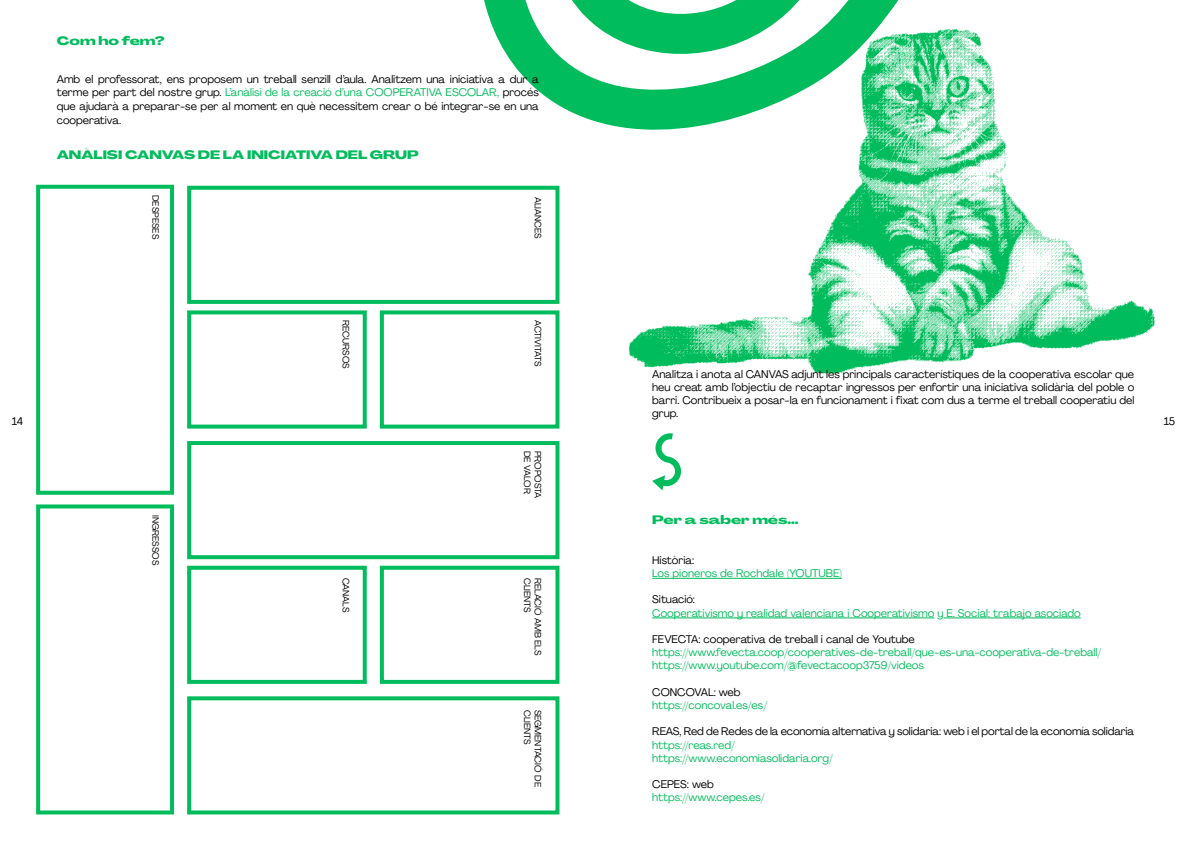
<style>
.page{position:relative;width:1191px;height:842px;background:#fff}
.page>*{position:absolute;margin:0;border:0;box-sizing:border-box;transform-origin:0 0}
.t1{font:800 12px "Agrandir Grand";color:#00bc5c}
.t2{font:11px/13.2px "Agrandir";color:#000;text-align:justify}
.t3{font:11px/13.2px "Agrandir";color:#00bc5c}
.t4{font:9px "Agrandir";color:#000}
.t5{font:9px "Agrandir";letter-spacing:-.02em;color:#000}
.s1{color:#00bc5c}
</style>
<div class="page">
<svg style="left:402px;top:0;width:497px;height:194px"></svg>
<div style="left:187px;top:186px;width:372px;height:118px;border:4px solid #00bc5c"></div>
<div style="left:36px;top:185px;width:138px;height:310px;border:4px solid #00bc5c"></div>
<div style="left:36px;top:504px;width:138px;height:310px;border:4px solid #00bc5c"></div>
<div style="left:187px;top:441px;width:372px;height:118px;border:4px solid #00bc5c"></div>
<div style="left:187px;top:696px;width:372px;height:118px;border:4px solid #00bc5c"></div>
<div style="left:380px;top:310px;width:179px;height:119px;border:4px solid #00bc5c"></div>
<div style="left:380px;top:566px;width:179px;height:118px;border:4px solid #00bc5c"></div>
<div style="left:187px;top:310px;width:180px;height:119px;border:4px solid #00bc5c"></div>
<div style="left:187px;top:566px;width:180px;height:118px;border:4px solid #00bc5c"></div>
<img style="left:629px;top:29px;width:525px;height:344px">
<hr style="left:652px;top:578px;width:190px;height:1px;background:#00bc5c">
<hr style="left:652px;top:618px;width:282px;height:1px;background:#00bc5c">
<hr style="left:943px;top:618px;width:137px;height:1px;background:#00bc5c">
<svg style="left:652px;top:433px;width:29px;height:57px"></svg>
<p class="t1" style="left:57px;top:33px;width:109px">Com ho fem?</p>
<p class="t2" style="left:57px;top:73px;width:483px">Amb el professorat, ens proposem un treball senzill d’aula. Analitzem una iniciativa a dur a terme per part del nostre grup. <span class="s1">L’anàlisi de la creació d’una COOPERATIVA ESCOLAR,</span> procés que ajudarà a preparar-se per al moment en què necessitem crear o bé integrar-se en una</p>
<p class="t2" style="left:57px;top:113px;width:66px">cooperativa.</p>
<p class="t1" style="left:57px;top:147px;width:363px">ANÀLISI CANVAS DE LA INICIATIVA DEL GRUP</p>
<p class="t4" style="left:161px;top:195px;width:46px;rotate:90deg">DESPESES</p>
<p class="t4" style="left:543px;top:197px;width:44px;rotate:90deg">ALIANCES</p>
<p class="t5" style="left:543px;top:320px;width:48px;rotate:90deg">ACTIVITATS</p>
<p class="t4" style="left:351px;top:320px;width:50px;rotate:90deg">RECURSOS</p>
<p class="t2" style="left:652px;top:367px;width:483px">Analitza i anota al CANVAS adjunt les principals característiques de la cooperativa escolar que heu creat amb l’objectiu de recaptar ingressos per enfortir una iniciativa solidària del poble o barri. Contribueix a posar-la en funcionament i fixat com dus a terme el treball cooperatiu del grup.</p>
<p class="t2" style="left:12px;top:414px;width:13px">14</p>
<p class="t2" style="left:1163px;top:414px;width:13px">15</p>
<p class="t4" style="left:161px;top:515px;width:52px;rotate:90deg">INGRESSOS</p>
<p class="t4" style="left:533px;top:451px;width:45px;rotate:90deg">DE VALOR</p>
<p class="t4" style="left:543px;top:451px;width:49px;rotate:90deg">PROPOSTA</p>
<p class="t4" style="left:351px;top:578px;width:36px;rotate:90deg">CANALS</p>
<p class="t4" style="left:533px;top:578px;width:37px;rotate:90deg">CLIENTS</p>
<p class="t4" style="left:543px;top:578px;width:79px;rotate:90deg">RELACIÓ AMB ELS</p>
<p class="t4" style="left:533px;top:710px;width:37px;rotate:90deg">CLIENTS</p>
<p class="t4" style="left:543px;top:710px;width:79px;rotate:90deg">SEGMENTACIÓ DE</p>
<p class="t1" style="left:652px;top:512px;width:148px">Per a saber més…</p>
<p class="t2" style="left:652px;top:553px;width:44px">Història:</p>
<p class="t3" style="left:652px;top:566px;width:191px">Los pioneros de Rochdale (YOUTUBE)</p>
<p class="t2" style="left:652px;top:593px;width:44px">Situació:</p>
<p class="t3" style="left:652px;top:606px;width:430px">Cooperativismo y realidad valenciana i Cooperativismo y E. Social: trabajo asociado</p>
<p class="t2" style="left:652px;top:632px;width:264px">FEVECTA: cooperativa de treball i canal de Youtube</p>
<p class="t3" style="left:652px;top:646px;width:450px">https://www.fevecta.coop/cooperatives-de-treball/que-es-una-cooperativa-de-treball/ https://www.youtube.com/@fevectacoop3759/videos</p>
<p class="t2" style="left:652px;top:685px;width:90px">CONCOVAL: web</p>
<p class="t3" style="left:652px;top:698px;width:116px">https://concoval.es/es/</p>
<p class="t2" style="left:652px;top:725px;width:483px">REAS, Red de Redes de la economía alternativa y solidaria: web i el portal de la economía solidaria</p>
<p class="t3" style="left:652px;top:738px;width:182px">https://reas.red/ https://www.economiasolidaria.org/</p>
<p class="t2" style="left:652px;top:778px;width:63px">CEPES: web</p>
<p class="t3" style="left:652px;top:791px;width:114px">https://www.cepes.es/</p>
</div>
